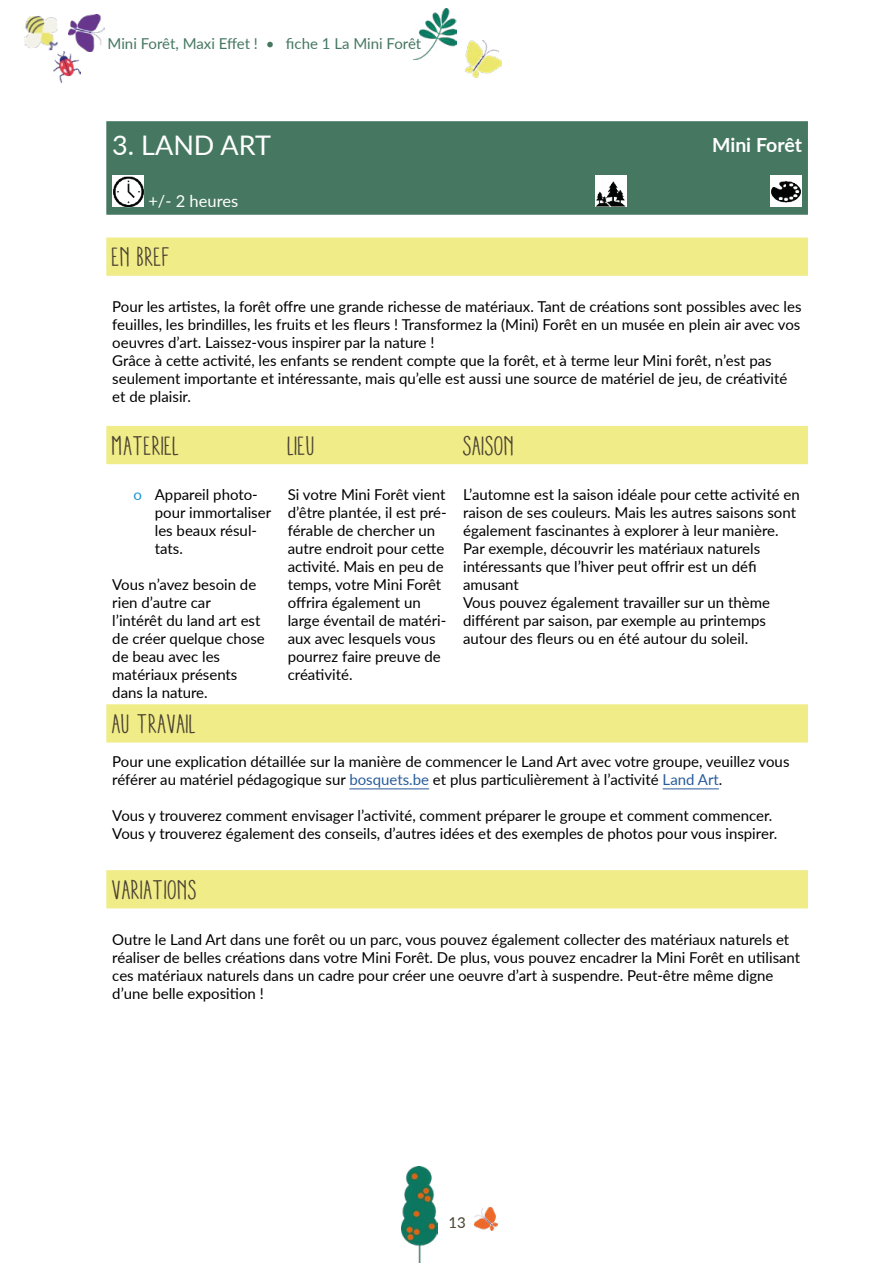
<style>
.page{position:relative;width:893px;height:1263px;background:#fff}
.page>*{position:absolute;margin:0;border:0;box-sizing:border-box;transform-origin:0 0}
.t1{font:condensed 27px "Aracne";color:#494132}
.t2{font:27px "Lato";color:#fff}
.t3{font:700 19.5px "Lato";letter-spacing:-.005em;color:#fff}
.t4{font:16.5px "Lato";color:#fff}
.t5{font:15px/18px "Lato";color:#000}
.t6{font:15px "Lato";color:#457761}
.t7{font:15px "Lato";color:#494132}
.s1{color:#1895d3}
.s2{color:#275b9b}
</style>
<div class="page">
<img style="left:53px;top:52px;width:27px;height:30px">
<img style="left:402px;top:1167px;width:36px;height:96px">
<img style="left:68px;top:15px;width:36px;height:37px">
<img style="left:24px;top:16px;width:34px;height:35px">
<img style="left:475px;top:1208px;width:22px;height:22px">
<img style="left:413px;top:9px;width:44px;height:51px">
<img style="left:465px;top:40px;width:36px;height:37px">
<div style="left:106px;top:121px;width:702px;height:94px;background:#457761"></div>
<svg style="left:106px;top:238px;width:702px;height:670px"></svg>
<img style="left:112px;top:176px;width:32px;height:31px">
<div style="left:595px;top:176px;width:31px;height:31px;background:#fff"></div>
<img style="left:595px;top:181px;width:31px;height:26px">
<img style="left:770px;top:176px;width:32px;height:31px">
<hr style="left:349px;top:788px;width:80px;height:1px;background:#275b9b">
<hr style="left:663px;top:788px;width:56px;height:1px;background:#275b9b">
<p class="t6" style="left:108px;top:33px;width:315px">Mini Forêt, Maxi Effet ! • fiche 1 La Mini Forêt</p>
<h1 class="t2" style="left:112px;top:126px;width:160px">3. LAND ART</h1>
<h2 class="t3" style="left:712px;top:131px;width:91px">Mini Forêt</h2>
<p class="t4" style="left:148px;top:189px;width:91px">+/- 2 heures</p>
<h1 class="t1" style="left:112px;top:243px;width:60px">EN BREF</h1>
<p class="t5" style="left:112px;top:297px;width:691px">Pour les artistes, la forêt offre une grande richesse de matériaux. Tant de créations sont possibles avec les feuilles, les brindilles, les fruits et les fleurs ! Transformez la (Mini) Forêt en un musée en plein air avec vos oeuvres d’art. Laissez-vous inspirer par la nature !<br>Grâce à cette activité, les enfants se rendent compte que la forêt, et à terme leur Mini forêt, n’est pas seulement importante et intéressante, mais qu’elle est aussi une source de matériel de jeu, de créativité et de plaisir.</p>
<h1 class="t1" style="left:112px;top:431px;width:69px">MATERIEL</h1>
<h1 class="t1" style="left:288px;top:431px;width:29px">LIEU</h1>
<h1 class="t1" style="left:463px;top:431px;width:53px">SAISON</h1>
<p class="t5" style="left:155px;top:485px;width:118px;text-indent:-21px"><span class="s1">o</span> Appareil photo&shy;pour immortaliser les beaux résul&shy;tats.</p>
<p class="t5" style="left:112px;top:575px;width:154px">Vous n’avez besoin de rien d’autre car l’intérêt du land art est de créer quelque chose de beau avec les matériaux présents dans la nature.</p>
<p class="t5" style="left:288px;top:485px;width:161px">Si votre Mini Forêt vient d’être plantée, il est pré&shy;férable de chercher un autre endroit pour cette activité. Mais en peu de temps, votre Mini Forêt offrira également un large éventail de matéri&shy;aux avec lesquels vous pourrez faire preuve de créativité.</p>
<p class="t5" style="left:463px;top:485px;width:338px">L’automne est la saison idéale pour cette activité en raison de ses couleurs. Mais les autres saisons sont également fascinantes à explorer à leur manière.<br>Par exemple, découvrir les matériaux naturels intéressants que l’hiver peut offrir est un défi amusant<br>Vous pouvez également travailler sur un thème différent par saison, par exemple au printemps autour des fleurs ou en été autour du soleil.</p>
<h1 class="t1" style="left:112px;top:710px;width:86px">AU TRAVAIL</h1>
<p class="t5" style="left:112px;top:752px;width:679px">Pour une explication détaillée sur la manière de commencer le Land Art avec votre groupe, veuillez vous référer au matériel pédagogique sur <span class="s2">bosquets.be</span> et plus particulièrement à l’activité <span class="s2">Land Art</span>.</p>
<p class="t5" style="left:112px;top:806px;width:667px">Vous y trouverez comment envisager l’activité, comment préparer le groupe et comment commencer.<br>Vous y trouverez également des conseils, d’autres idées et des exemples de photos pour vous inspirer.</p>
<h1 class="t1" style="left:112px;top:875px;width:87px">VARIATIONS</h1>
<p class="t5" style="left:112px;top:929px;width:689px">Outre le Land Art dans une forêt ou un parc, vous pouvez également collecter des matériaux naturels et réaliser de belles créations dans votre Mini Forêt. De plus, vous pouvez encadrer la Mini Forêt en utilisant ces matériaux naturels dans un cadre pour créer une oeuvre d’art à suspendre. Peut-être même digne d’une belle exposition !</p>
<p class="t7" style="left:448px;top:1212px;width:19px">13</p>
</div>
